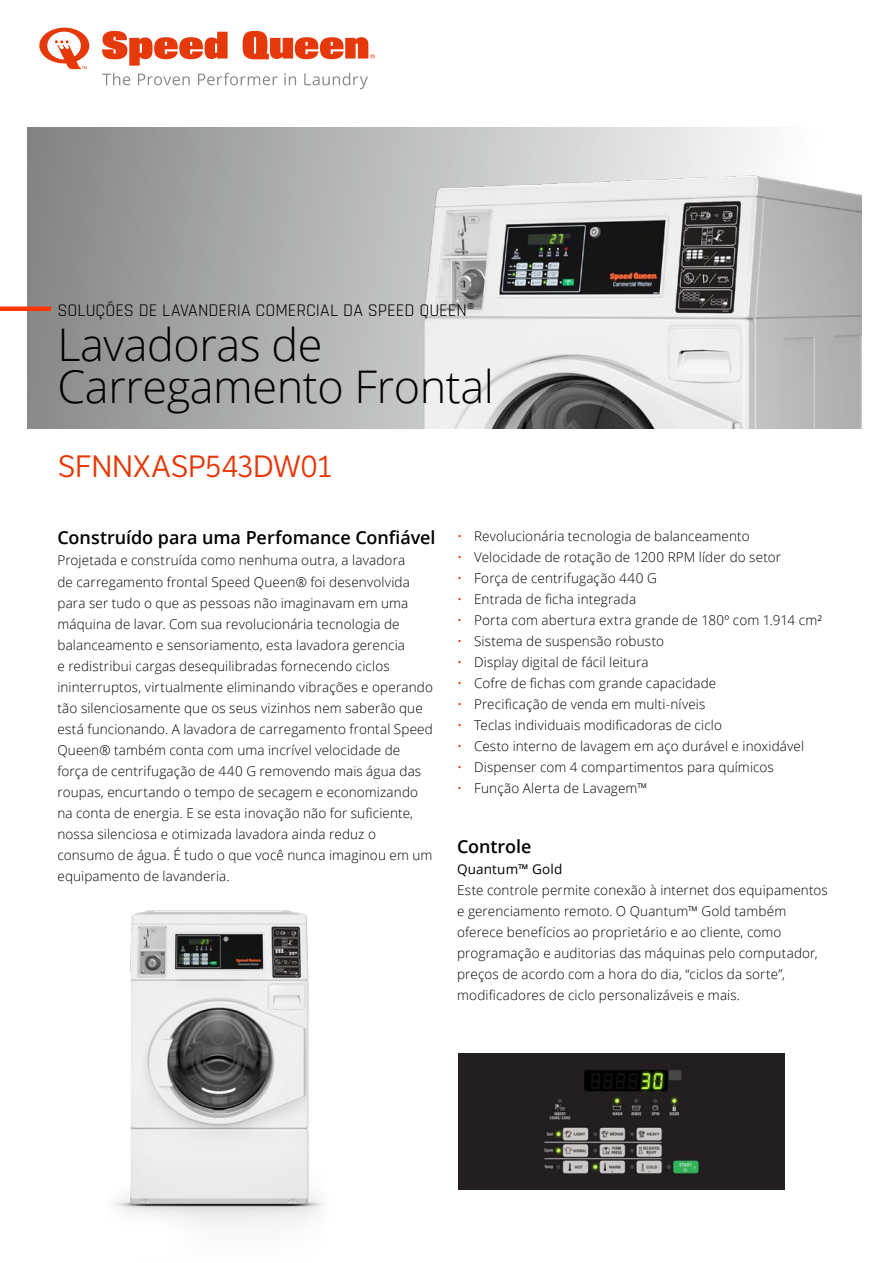
<style>
.page{position:relative;width:893px;height:1263px;background:#fff}
.page>*{position:absolute;margin:0;border:0;box-sizing:border-box;transform-origin:0 0}
.t1{font:300 45px/42px "Open Sans";letter-spacing:-.01em;color:#000}
.t2{font:30px "LFT Etica";letter-spacing:-.005em;color:#e63808}
.t3{font:600 18px "Open Sans";letter-spacing:-.005em;color:#000}
.t4{font:18px "Rajdhani";color:#000}
.t5{font:300 13.5px/21px "Open Sans";letter-spacing:.01em;color:#000}
.t6{font:13.5px "Open Sans";letter-spacing:.01em;color:#000}
.s1{color:#e63808}
</style>
<div class="page">
<svg style="left:28px;top:128px;width:226px;height:301px;background:#979898"></svg>
<img style="left:254px;top:128px;width:607px;height:301px">
<img style="left:113px;top:910px;width:211px;height:316px">
<img style="left:458px;top:1053px;width:326px;height:136px">
<svg style="left:102px;top:31px;width:126px;height:35px"></svg>
<svg style="left:243px;top:31px;width:132px;height:28px"></svg>
<svg style="left:39px;top:28px;width:50px;height:41px"></svg>
<svg style="left:102px;top:73px;width:28px;height:12px"></svg>
<svg style="left:138px;top:74px;width:52px;height:11px"></svg>
<svg style="left:198px;top:73px;width:80px;height:12px"></svg>
<svg style="left:284px;top:73px;width:12px;height:12px"></svg>
<svg style="left:304px;top:73px;width:64px;height:16px"></svg>
<div style="left:0;top:306px;width:51px;height:5px;background:#ff3600"></div>
<h3 class="t4" style="left:57px;top:300px;width:419px">SOLUÇÕES DE LAVANDERIA COMERCIAL DA SPEED QUEEN®</h3>
<h1 class="t1" style="left:57px;top:323px;width:438px">Lavadoras de<br>Carregamento Frontal</h1>
<h2 class="t2" style="left:58px;top:449px;width:275px">SFNNXASP543DW01</h2>
<h3 class="t3" style="left:57px;top:526px;width:380px">Construído para uma Perfomance Confiável</h3>
<p class="t5" style="left:57px;top:550px;width:377px">Projetada e construída como nenhuma outra, a lavadora<br>de carregamento frontal Speed Queen® foi desenvolvida para ser tudo o que as pessoas não imaginavam em uma máquina de lavar. Com sua revolucionária tecnologia de balanceamento e sensoriamento, esta lavadora gerencia<br>e redistribui cargas desequilibradas fornecendo ciclos ininterruptos, virtualmente eliminando vibrações e operando tão silenciosamente que os seus vizinhos nem saberão que está funcionando. A lavadora de carregamento frontal Speed Queen® também conta com uma incrível velocidade de força de centrifugação de 440 G removendo mais água das roupas, encurtando o tempo de secagem e economizando na conta de energia. E se esta inovação não for suficiente, nossa silenciosa e otimizada lavadora ainda reduz o consumo de água. É tudo o que você nunca imaginou em um equipamento de lavanderia.</p>
<p class="t5" style="left:457px;top:525px;width:294px"><span class="s1">•</span> Revolucionária tecnologia de balanceamento</p>
<p class="t5" style="left:457px;top:546px;width:326px"><span class="s1">•</span> Velocidade de rotação de 1200 RPM líder do setor</p>
<p class="t5" style="left:457px;top:567px;width:201px"><span class="s1">•</span> Força de centrifugação 440 G</p>
<p class="t5" style="left:457px;top:588px;width:181px"><span class="s1">•</span> Entrada de ficha integrada</p>
<p class="t5" style="left:457px;top:609px;width:366px"><span class="s1">•</span> Porta com abertura extra grande de 180º com 1.914 cm²</p>
<p class="t5" style="left:457px;top:630px;width:208px"><span class="s1">•</span> Sistema de suspensão robusto</p>
<p class="t5" style="left:457px;top:651px;width:193px"><span class="s1">•</span> Display digital de fácil leitura</p>
<p class="t5" style="left:457px;top:672px;width:261px"><span class="s1">•</span> Cofre de fichas com grande capacidade</p>
<p class="t5" style="left:457px;top:693px;width:250px"><span class="s1">•</span> Precificação de venda em multi-níveis</p>
<p class="t5" style="left:457px;top:714px;width:266px"><span class="s1">•</span> Teclas individuais modificadoras de ciclo</p>
<p class="t5" style="left:457px;top:735px;width:348px"><span class="s1">•</span> Cesto interno de lavagem em aço durável e inoxidável</p>
<p class="t5" style="left:457px;top:756px;width:318px"><span class="s1">•</span> Dispenser com 4 compartimentos para químicos</p>
<p class="t5" style="left:457px;top:777px;width:192px"><span class="s1">•</span> Função Alerta de Lavagem™</p>
<h3 class="t3" style="left:457px;top:834px;width:76px">Controle</h3>
<p class="t6" style="left:457px;top:860px;width:107px">Quantum™ Gold</p>
<p class="t5" style="left:457px;top:879px;width:372px">Este controle permite conexão à internet dos equipamentos e gerenciamento remoto. O Quantum™ Gold também oferece benefícios ao proprietário e ao cliente, como programação e auditorias das máquinas pelo computador, preços de acordo com a hora do dia, “ciclos da sorte”, modificadores de ciclo personalizáveis e mais.</p>
</div>
